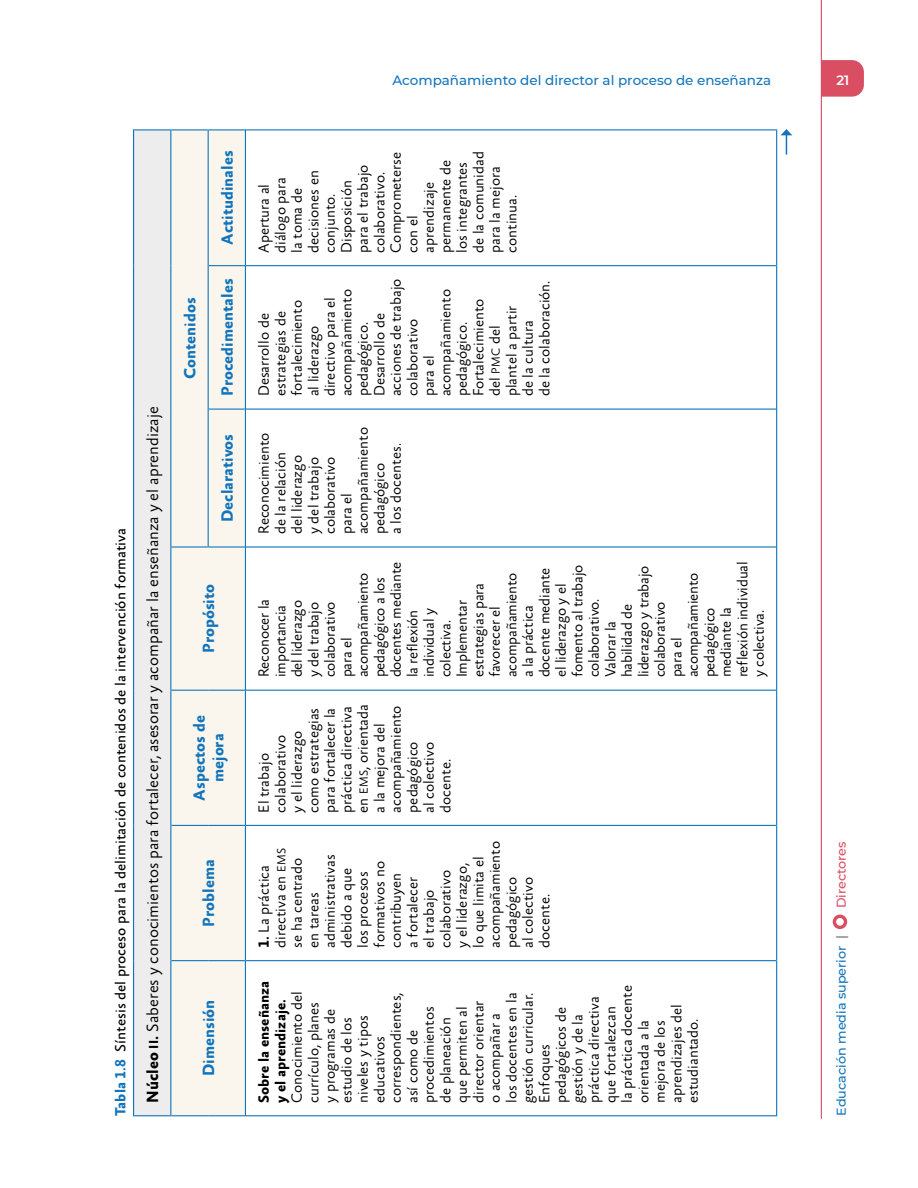
<style>
.page{position:relative;width:918px;height:1188px;background:#fff}
.page>*{position:absolute;margin:0;border:0;box-sizing:border-box;transform-origin:0 0}
.t1{font:700 16.5px/18.8px "Absara Sans TF";color:#1275bb;text-align:center}
.t2{font:300 16.5px "Absara Sans TF";color:#000}
.t3{font:300 15px/16.5px "Absara Sans TF";color:#000}
.t4{font:15px "Absara Sans TF";color:#000}
.t5{font:700 15px/16.5px "Absara Sans TF";color:#000}
.t6{font:500 13.5px "Montserrat";color:#1275bb}
.t7{font:600 13.5px "Montserrat";color:#fff}
.t8{font:500 12.75px "Montserrat";color:#1275bb}
.t9{font:500 12.75px "Montserrat";color:#da4e64}
.s1{font-weight:700;color:#1275bb}
.s2{font-weight:700}
.s3{font-weight:700;font-size:13.2px}
.s4{font-size:12px}
.s5{font-weight:700;color:#9d9d9c}
</style>
<div class="page">
<hr style="left:821px;top:0;width:1px;height:1118px;background:#da4e64">
<svg style="left:822px;top:60px;width:42px;height:37px;background:#db576c"></svg>
<svg style="left:833px;top:915px;width:14px;height:14px"></svg>
<svg style="left:781px;top:129px;width:11px;height:26px"></svg>
<div style="left:134px;top:130px;width:37px;height:986px;background:#ededed"></div>
<div style="left:171px;top:130px;width:74px;height:985px;background:#faf6ee"></div>
<hr style="left:171px;top:1115px;width:37px;height:1px;background:#1275bb">
<hr style="left:171px;top:960px;width:37px;height:1px;background:#1275bb">
<hr style="left:171px;top:825px;width:37px;height:1px;background:#1275bb">
<hr style="left:171px;top:690px;width:37px;height:1px;background:#1275bb">
<hr style="left:171px;top:546px;width:37px;height:2px;background:#1275bb">
<hr style="left:171px;top:129px;width:37px;height:1px;background:#1275bb">
<hr style="left:208px;top:1115px;width:37px;height:1px;background:#1275bb">
<hr style="left:208px;top:960px;width:37px;height:1px;background:#1275bb">
<hr style="left:208px;top:825px;width:37px;height:1px;background:#1275bb">
<hr style="left:208px;top:690px;width:37px;height:1px;background:#1275bb">
<hr style="left:209px;top:546px;width:36px;height:2px;background:#1275bb">
<hr style="left:209px;top:409px;width:36px;height:1px;background:#1275bb">
<hr style="left:209px;top:265px;width:36px;height:1px;background:#1275bb">
<hr style="left:209px;top:129px;width:36px;height:1px;background:#1275bb">
<hr style="left:245px;top:961px;width:1px;height:155px;background:#1275bb">
<hr style="left:246px;top:1115px;width:530px;height:1px;background:#1275bb">
<hr style="left:245px;top:825px;width:1px;height:136px;background:#1275bb">
<hr style="left:246px;top:960px;width:530px;height:1px;background:#1275bb">
<hr style="left:245px;top:690px;width:1px;height:135px;background:#1275bb">
<hr style="left:246px;top:825px;width:530px;height:1px;background:#1275bb">
<hr style="left:245px;top:547px;width:1px;height:143px;background:#1275bb">
<hr style="left:246px;top:690px;width:530px;height:1px;background:#1275bb">
<hr style="left:245px;top:409px;width:1px;height:138px;background:#1275bb">
<hr style="left:246px;top:546px;width:530px;height:2px;background:#1275bb">
<hr style="left:245px;top:266px;width:1px;height:143px;background:#1275bb">
<hr style="left:246px;top:409px;width:530px;height:1px;background:#1275bb">
<hr style="left:245px;top:129px;width:1px;height:137px;background:#1275bb">
<hr style="left:246px;top:265px;width:530px;height:1px;background:#1275bb">
<hr style="left:246px;top:129px;width:530px;height:1px;background:#1275bb">
<hr style="left:776px;top:961px;width:1px;height:155px;background:#1275bb">
<hr style="left:776px;top:825px;width:1px;height:136px;background:#1275bb">
<hr style="left:776px;top:690px;width:1px;height:135px;background:#1275bb">
<hr style="left:776px;top:547px;width:1px;height:143px;background:#1275bb">
<hr style="left:776px;top:409px;width:1px;height:138px;background:#1275bb">
<hr style="left:776px;top:266px;width:1px;height:143px;background:#1275bb">
<hr style="left:776px;top:129px;width:1px;height:137px;background:#1275bb">
<hr style="left:133px;top:961px;width:1px;height:155px;background:#1275bb">
<hr style="left:134px;top:1115px;width:36px;height:1px;background:#1275bb">
<hr style="left:133px;top:825px;width:1px;height:136px;background:#1275bb">
<hr style="left:133px;top:690px;width:1px;height:135px;background:#1275bb">
<hr style="left:133px;top:547px;width:1px;height:143px;background:#1275bb">
<hr style="left:133px;top:409px;width:1px;height:138px;background:#1275bb">
<hr style="left:133px;top:266px;width:1px;height:143px;background:#1275bb">
<hr style="left:133px;top:129px;width:1px;height:137px;background:#1275bb">
<hr style="left:134px;top:129px;width:36px;height:1px;background:#1275bb">
<hr style="left:170px;top:961px;width:1px;height:155px;background:#1275bb">
<hr style="left:170px;top:825px;width:1px;height:136px;background:#1275bb">
<hr style="left:170px;top:690px;width:1px;height:135px;background:#1275bb">
<hr style="left:170px;top:547px;width:1px;height:143px;background:#1275bb">
<hr style="left:170px;top:409px;width:1px;height:138px;background:#1275bb">
<hr style="left:170px;top:266px;width:1px;height:143px;background:#1275bb">
<hr style="left:170px;top:129px;width:1px;height:137px;background:#1275bb">
<hr style="left:208px;top:409px;width:1px;height:139px;background:#1275bb">
<hr style="left:208px;top:266px;width:1px;height:143px;background:#1275bb">
<hr style="left:208px;top:129px;width:1px;height:137px;background:#1275bb">
<p class="t4" style="left:113px;top:1116px;width:590px;rotate:-90deg"><span class="s1">Tabla 1.8</span> Síntesis del proceso para la delimitación de contenidos de la intervención formativa</p>
<p class="t2" style="left:144px;top:1103px;width:698px;rotate:-90deg"><span class="s2">Núcleo</span> <span class="s3">II</span><span class="s2">.</span> Saberes y conocimientos para fortalecer, asesorar y acompañar la enseñanza y el aprendizaje</p>
<p class="t1" style="left:181px;top:379px;width:83px;rotate:-90deg">Contenidos</p>
<p class="t1" style="left:219px;top:245px;width:96px;rotate:-90deg">Actitudinales</p>
<p class="t1" style="left:219px;top:396px;width:119px;rotate:-90deg">Procedimentales</p>
<p class="t1" style="left:219px;top:522px;width:90px;rotate:-90deg">Declarativos</p>
<p class="t1" style="left:200px;top:653px;width:71px;rotate:-90deg">Propósito</p>
<p class="t1" style="left:191px;top:801px;width:87px;rotate:-90deg">Aspectos de mejora</p>
<p class="t1" style="left:200px;top:927px;width:69px;rotate:-90deg">Problema</p>
<p class="t1" style="left:200px;top:1076px;width:78px;rotate:-90deg">Dimensión</p>
<p class="t6" style="left:392px;top:71px;width:380px">Acompañamiento del director al proceso de enseñanza</p>
<p class="t3" style="left:256px;top:253px;width:103px;rotate:-90deg">Apertura al diálogo para<br>la toma de decisiones en conjunto.<br>Disposición para el trabajo colaborativo.<br>Comprometerse con el aprendizaje permanente de los integrantes de la comunidad para la mejora continua.</p>
<p class="t3" style="left:256px;top:396px;width:119px;rotate:-90deg">Desarrollo de estrategias de fortalecimiento<br>al liderazgo directivo para el acompañamiento pedagógico.<br>Desarrollo de acciones de trabajo colaborativo<br>para el acompañamiento pedagógico.<br>Fortalecimiento del <span class="s4">PMC</span> del<br>plantel a partir<br>de la cultura<br>de la colaboración.</p>
<p class="t3" style="left:256px;top:534px;width:109px;rotate:-90deg">Reconocimiento de la relación<br>del liderazgo<br>y del trabajo colaborativo para el acompañamiento pedagógico<br>a los docentes.</p>
<p class="t3" style="left:256px;top:677px;width:118px;rotate:-90deg">Reconocer la importancia<br>del liderazgo<br>y del trabajo colaborativo<br>para el acompañamiento pedagógico a los docentes mediante la reflexión individual y colectiva.<br>Implementar estrategias para favorecer el acompañamiento<br>a la práctica docente mediante el liderazgo y el fomento al trabajo colaborativo.<br>Valorar la<br>habilidad de liderazgo y trabajo colaborativo<br>para el acompañamiento pedagógico mediante la reflexión individual y colectiva.</p>
<p class="t3" style="left:256px;top:813px;width:110px;rotate:-90deg">El trabajo colaborativo<br>y el liderazgo como estrategias para fortalecer la práctica directiva en <span class="s4">EMS</span>, orientada a la mejora del acompañamiento pedagógico<br>al colectivo docente.</p>
<p class="t3" style="left:256px;top:948px;width:109px;rotate:-90deg"><span class="s2">1.</span> La práctica directiva en <span class="s4">EMS </span>se ha centrado en tareas administrativas debido a que<br>los procesos formativos no contribuyen<br>a fortalecer<br>el trabajo colaborativo<br>y el liderazgo,<br>lo que limita el acompañamiento pedagógico<br>al colectivo docente.</p>
<p class="t5" style="left:256px;top:1103px;width:124px;rotate:-90deg">Sobre la enseñanza y el aprendizaje.</p>
<p class="t3" style="left:289px;top:1103px;width:119px;rotate:-90deg">Conocimiento del currículo, planes<br>y programas de estudio de los niveles y tipos educativos correspondientes, así como de procedimientos<br>de planeación<br>que permiten al director orientar<br>o acompañar a<br>los docentes en la gestión curricular.<br>Enfoques pedagógicos de gestión y de la práctica directiva que fortalezcan<br>la práctica docente orientada a la mejora de los aprendizajes del estudiantado.</p>
<p class="t7" style="left:836px;top:71px;width:15px">21</p>
<p class="t9" style="left:832px;top:908px;width:68px;rotate:-90deg">Directores</p>
<p class="t8" style="left:832px;top:1116px;width:182px;rotate:-90deg">Educación media superior <span class="s5">|</span></p>
</div>
